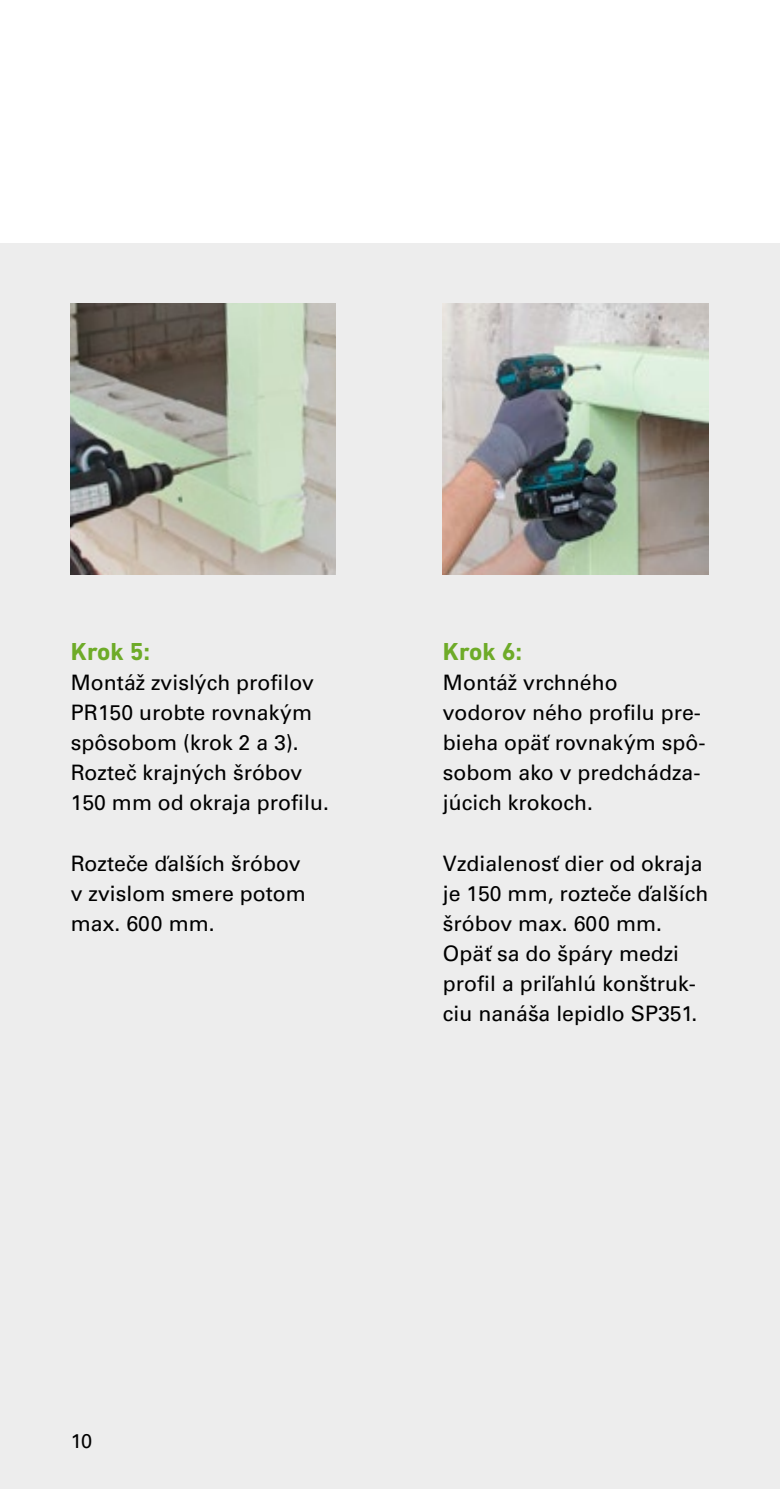
<style>
.page{position:relative;width:780px;height:1489px;background:#fff}
.page>*{position:absolute;margin:0;border:0;box-sizing:border-box;transform-origin:0 0}
.t1{font:700 25px "DIN Next LT Pro";color:#6eab28}
.t2{font:21.25px/30px "Univers LTCYR 55 Roman";color:#000}
.t3{font:20px "Univers Com 55 Roman";color:#000}
</style>
<div class="page">
<div style="left:0;top:244px;width:780px;height:1244px;background:#ededed"></div>
<img style="left:71px;top:304px;width:265px;height:270px">
<img style="left:443px;top:304px;width:265px;height:270px">
<p class="t1" style="left:71px;top:637px;width:81px">Krok 5:</p>
<p class="t2" style="left:71px;top:667px;width:259px">Montáž zvislých profilov<br>PR150 urobte rovnakým spôsobom (krok 2 a 3).<br>Rozteč krajných šróbov<br>150 mm od okraja profilu.</p>
<p class="t2" style="left:71px;top:847px;width:236px">Rozteče ďalších šróbov v zvislom smere potom max. 600 mm.</p>
<p class="t1" style="left:443px;top:637px;width:81px">Krok 6:</p>
<p class="t2" style="left:443px;top:667px;width:264px">Montáž vrchného vodorov ného profilu pre&shy;bieha opäť rovnakým spô&shy;sobom ako v predchádza&shy;júcich krokoch.</p>
<p class="t2" style="left:443px;top:847px;width:267px">Vzdialenosť dier od okraja je 150 mm, rozteče ďalších šróbov max. 600 mm.<br>Opäť sa do špáry medzi profil a priľahlú konštruk&shy;ciu nanáša lepidlo SP351.</p>
<p class="t3" style="left:71px;top:1428px;width:23px">10</p>
</div>
